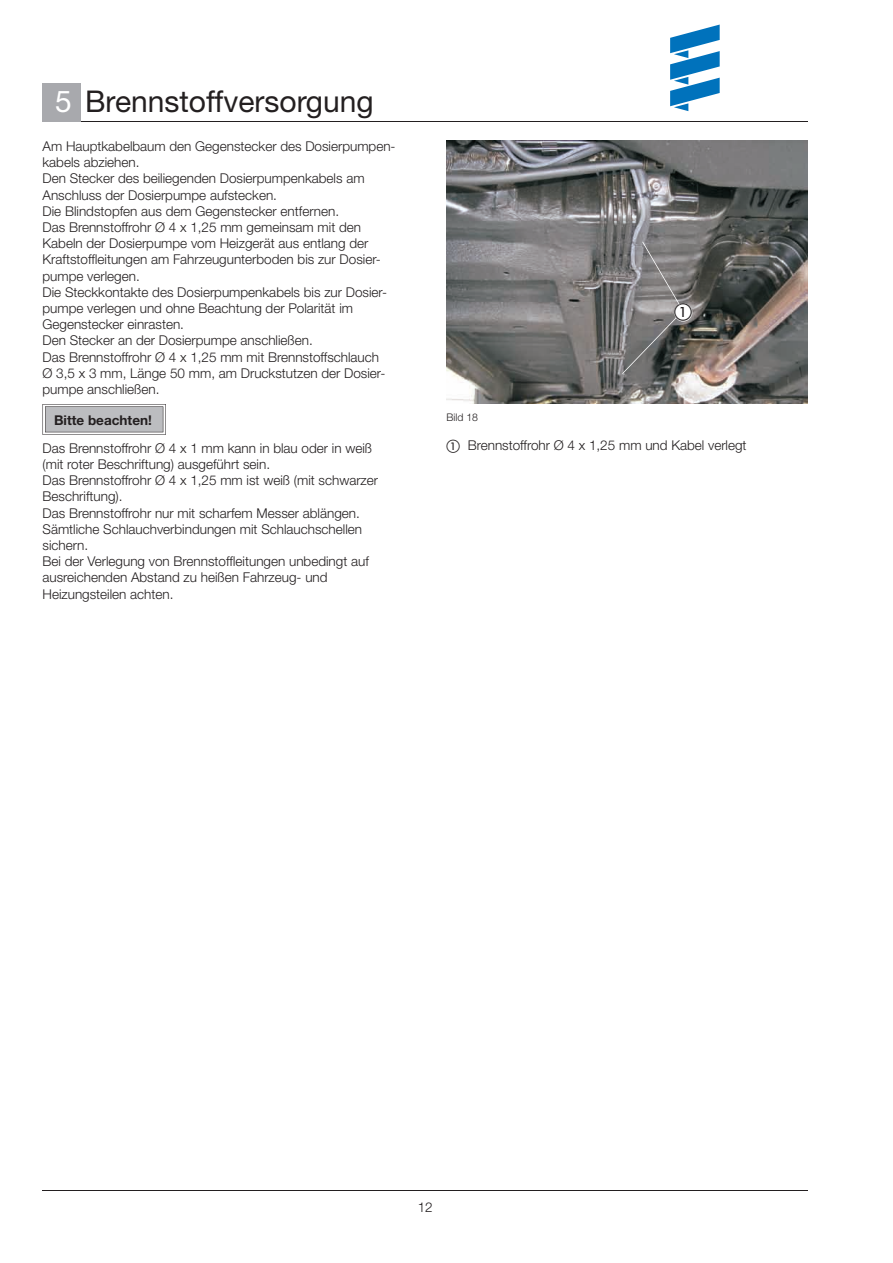
<style>
.page{position:relative;width:893px;height:1263px;background:#fff}
.page>*{position:absolute;margin:0;border:0;box-sizing:border-box;transform-origin:0 0}
.t1{font:30px "Helvetica Neue LT";color:#231f20}
.t2{font:300 13.5px/16.2px "Helvetica Neue LT";color:#231f20}
.t3{font:700 13.5px "Helvetica Neue LT";color:#231f20}
.t4{font:300 10.5px "Helvetica Neue LT";color:#231f20}
.s1{color:#fff}
</style>
<div class="page">
<hr style="left:43px;top:121px;width:765px;height:1px;background:#231f20">
<hr style="left:43px;top:1190px;width:765px;height:1px;background:#231f20">
<div style="left:43px;top:83px;width:38px;height:38px;background:#a8a9ad"></div>
<svg style="left:670px;top:25px;width:50px;height:86px"></svg>
<svg style="left:43px;top:404px;width:123px;height:31px;background:#bbbbbd"></svg>
<img style="left:446px;top:140px;width:362px;height:264px">
<svg style="left:622px;top:242px;width:70px;height:132px;background:#7c7b7b"></svg>
<h1 class="t1" style="left:55px;top:83px;width:320px"><span class="s1">5</span> Brennstoffversorgung</h1>
<p class="t2" style="left:43px;top:138px;width:355px">Am Hauptkabelbaum den Gegenstecker des Dosierpumpen&shy;kabels abziehen.<br>Den Stecker des beiliegenden Dosierpumpenkabels am Anschluss der Dosierpumpe aufstecken.<br>Die Blindstopfen aus dem Gegenstecker entfernen.<br>Das Brennstoffrohr Ø 4 x 1,25 mm gemeinsam mit den Kabeln der Dosierpumpe vom Heizgerät aus entlang der Kraftstoffleitungen am Fahrzeugunterboden bis zur Dosier&shy;pumpe verlegen.<br>Die Steckkontakte des Dosierpumpenkabels bis zur Dosier&shy;pumpe verlegen und ohne Beachtung der Polarität im Gegenstecker einrasten.<br>Den Stecker an der Dosierpumpe anschließen.<br>Das Brennstoffrohr Ø 4 x 1,25 mm mit Brennstoffschlauch<br>Ø 3,5 x 3 mm, Länge 50 mm, am Druckstutzen der Dosier&shy;pumpe anschließen.</p>
<p class="t3" style="left:54px;top:412px;width:99px">Bitte beachten!</p>
<p class="t2" style="left:43px;top:440px;width:337px">Das Brennstoffrohr Ø 4 x 1 mm kann in blau oder in weiß (mit roter Beschriftung) ausgeführt sein.<br>Das Brennstoffrohr Ø 4 x 1,25 mm ist weiß (mit schwarzer Beschriftung).<br>Das Brennstoffrohr nur mit scharfem Messer ablängen.<br>Sämtliche Schlauchverbindungen mit Schlauchschellen sichern.<br>Bei der Verlegung von Brennstoffleitungen unbedingt auf ausreichenden Abstand zu heißen Fahrzeug- und Heizungsteilen achten.</p>
<p class="t4" style="left:446px;top:411px;width:33px">Bild 18</p>
<p class="t2" style="left:468px;top:436px;width:280px">Brennstoffrohr Ø 4 x 1,25 mm und Kabel verlegt</p>
<p class="t2" style="left:418px;top:1198px;width:17px">12</p>
</div>
